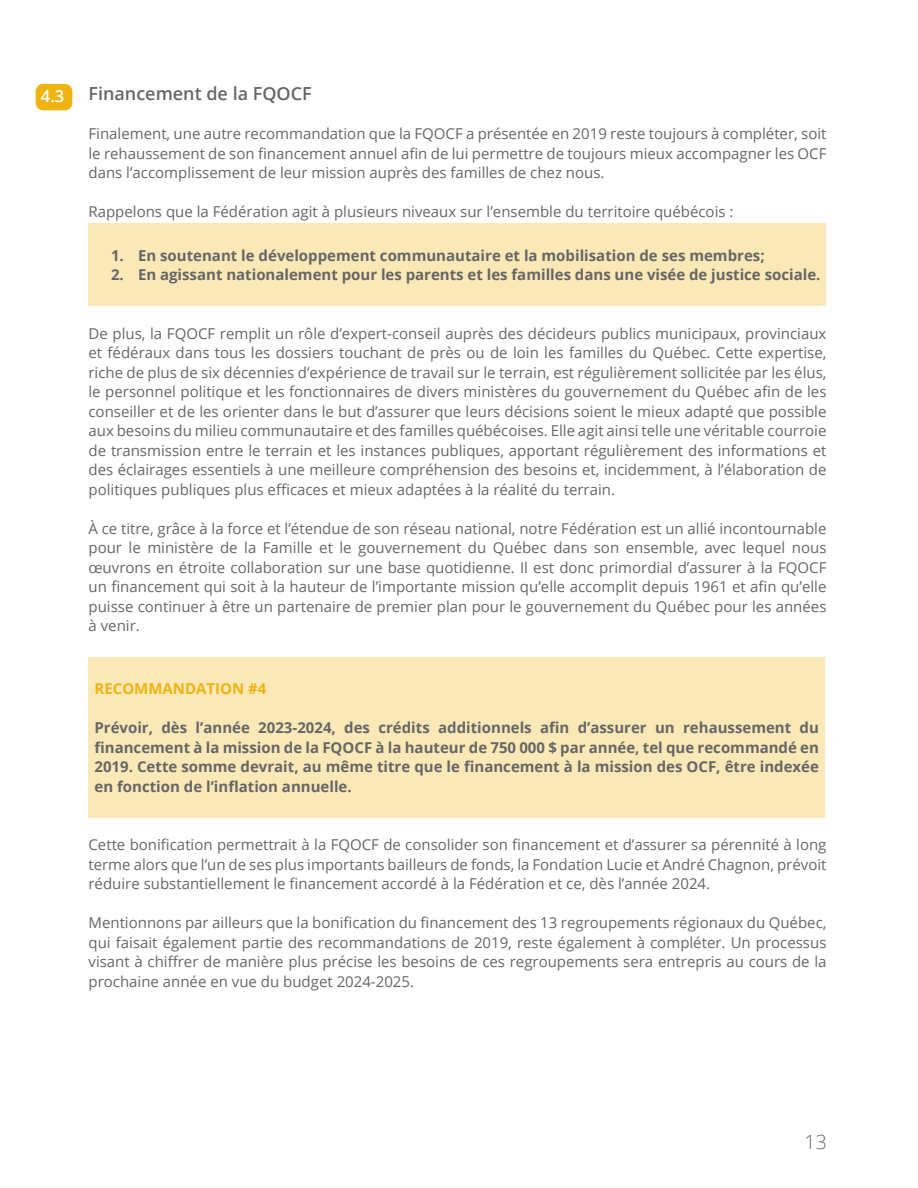
<style>
.page{position:relative;width:918px;height:1188px;background:#fff}
.page>*{position:absolute;margin:0;border:0;box-sizing:border-box;transform-origin:0 0}
.t1{font:300 19.5px "Open Sans";color:#666}
.Texte_normal_gris{font:600 18px "Open Sans";color:#666}
.t2{font:600 16.5px "Open Sans";color:#fff}
.Texte_normal_gris-2{font:15px/19.5px "Open Sans";color:#666;text-align:justify}
.Texte_normal_gris-3{font:700 15px/19.5px "Open Sans";color:#666;text-align:justify}
.Texte_normal_gris-4{font:700 15px "Open Sans";color:#f0b410}
</style>
<div class="page">
<div style="left:88px;top:223px;width:738px;height:83px;background:#fae8b7"></div>
<div style="left:88px;top:657px;width:737px;height:160px;background:#fae8b7"></div>
<div style="left:36px;top:84px;width:36px;height:26px;background:#f0b410;border-radius:8px"></div>
<p class="t2" style="left:41px;top:85px;width:25px">4.3</p>
<p class="Texte_normal_gris" style="left:88px;top:81px;width:225px">Financement de la FQOCF</p>
<p class="Texte_normal_gris-2" style="left:88px;top:124px;width:740px">Finalement, une autre recommandation que la FQOCF a présentée en 2019 reste toujours à compléter, soit le rehaussement de son financement annuel afin de lui permettre de toujours mieux accompagner les OCF dans l’accomplissement de leur mission auprès des familles de chez nous.</p>
<p class="Texte_normal_gris-2" style="left:88px;top:202px;width:647px">Rappelons que la Fédération agit à plusieurs niveaux sur l’ensemble du territoire québécois :</p>
<p class="Texte_normal_gris-3" style="left:111px;top:245px;width:655px">1. En soutenant le développement communautaire et la mobilisation de ses membres;</p>
<p class="Texte_normal_gris-3" style="left:111px;top:265px;width:711px">2. En agissant nationalement pour les parents et les familles dans une visée de justice sociale.</p>
<p class="Texte_normal_gris-2" style="left:88px;top:323px;width:740px">De plus, la FQOCF remplit un rôle d’expert-conseil auprès des décideurs publics municipaux, provinciaux et fédéraux dans tous les dossiers touchant de près ou de loin les familles du Québec. Cette expertise, riche de plus de six décennies d’expérience de travail sur le terrain, est régulièrement sollicitée par les élus, le personnel politique et les fonctionnaires de divers ministères du gouvernement du Québec afin de les conseiller et de les orienter dans le but d’assurer que leurs décisions soient le mieux adapté que possible aux besoins du milieu communautaire et des familles québécoises. Elle agit ainsi telle une véritable courroie de transmission entre le terrain et les instances publiques, apportant régulièrement des informations et des éclairages essentiels à une meilleure compréhension des besoins et, incidemment, à l’élaboration de politiques publiques plus efficaces et mieux adaptées à la réalité du terrain.</p>
<p class="Texte_normal_gris-2" style="left:88px;top:518px;width:740px">À ce titre, grâce à la force et l’étendue de son réseau national, notre Fédération est un allié incontournable pour le ministère de la Famille et le gouvernement du Québec dans son ensemble, avec lequel nous œuvrons en étroite collaboration sur une base quotidienne. Il est donc primordial d’assurer à la FQOCF un financement qui soit à la hauteur de l’importante mission qu’elle accomplit depuis 1961 et afin qu’elle puisse continuer à être un partenaire de premier plan pour le gouvernement du Québec pour les années à venir.</p>
<p class="Texte_normal_gris-4" style="left:94px;top:678px;width:174px">RECOMMANDATION #4</p>
<p class="Texte_normal_gris-3" style="left:94px;top:718px;width:726px">Prévoir, dès l’année 2023-2024, des crédits additionnels afin d’assurer un rehaussement du financement à la mission de la FQOCF à la hauteur de 750 000 $ par année, tel que recommandé en 2019. Cette somme devrait, au même titre que le financement à la mission des OCF, être indexée en fonction de l’inflation annuelle.</p>
<p class="Texte_normal_gris-2" style="left:88px;top:835px;width:740px">Cette bonification permettrait à la FQOCF de consolider son financement et d’assurer sa pérennité à long terme alors que l’un de ses plus importants bailleurs de fonds, la Fondation Lucie et André Chagnon, prévoit réduire substantiellement le financement accordé à la Fédération et ce, dès l’année 2024.</p>
<p class="Texte_normal_gris-2" style="left:88px;top:913px;width:740px">Mentionnons par ailleurs que la bonification du financement des 13 regroupements régionaux du Québec, qui faisait également partie des recommandations de 2019, reste également à compléter. Un processus visant à chiffrer de manière plus précise les besoins de ces regroupements sera entrepris au cours de la prochaine année en vue du budget 2024-2025.</p>
<h1 class="t1" style="left:805px;top:1128px;width:24px">13</h1>
</div>
